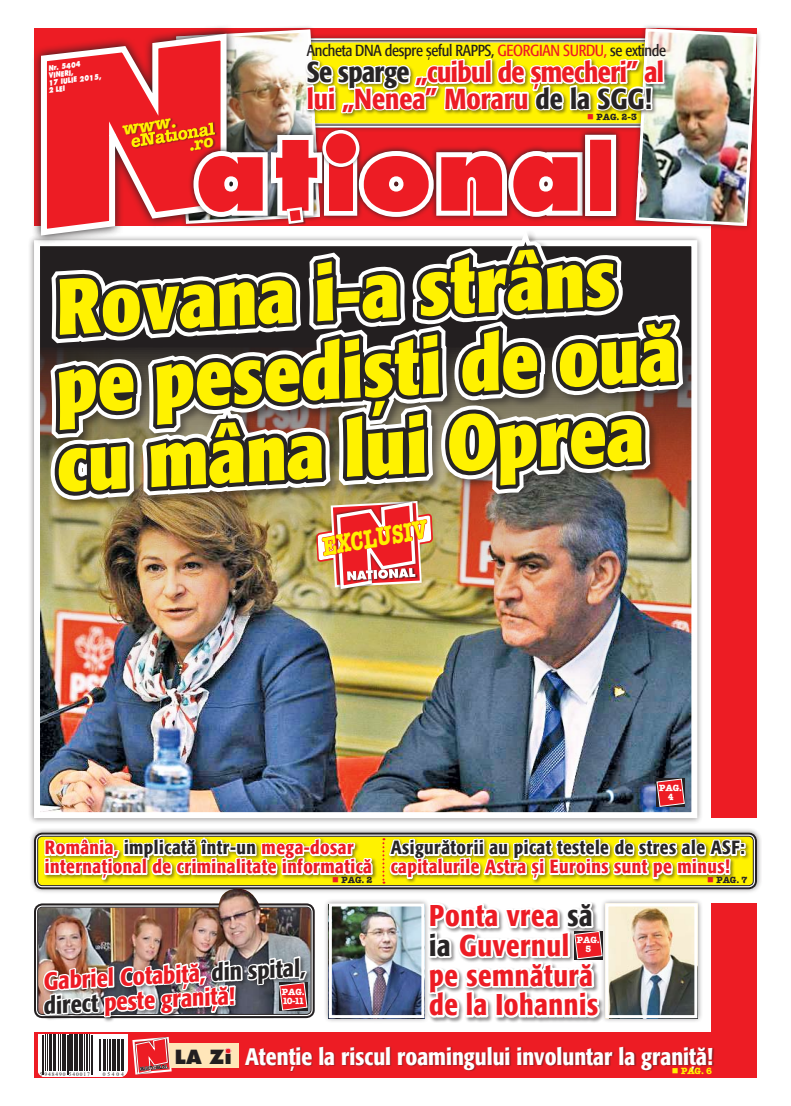
<style>
.page{position:relative;width:791px;height:1106px;background:#fff}
.page>*{position:absolute;margin:0;border:0;box-sizing:border-box;transform-origin:0 0}
.t1{font:100.7px "Futura Extra Bold Rom";color:#ed1c24}
.t2{font:700 condensed 78.4px/78.4px "R Formata";color:#fff200}
.t3{font:500 condensed 29.9px/29.8px "R Formata";letter-spacing:.02em;color:#ed1c24}
.t4{font:500 condensed 28.7px/26.3px "R Formata";letter-spacing:-.02em;color:#ed1c24}
.t5{font:26px "American Type Writer Bold Rom";color:#fff200;scale:.73 1}
.t6{font:500 condensed 24.4px/24.4px "R Formata";color:#ed1c24}
.t7{font:500 condensed 23.8px "R Formata";color:#fff}
.t8{font:19.1px "Futura Extra Bold Rom";color:#231f20}
.t9{font:500 condensed 19px/19px "R Formata";letter-spacing:.025em;color:#ed1c24}
.t10{font:500 condensed 19px "R Formata";letter-spacing:.025em;color:#272425}
.t11{font:17.6px "American Type Writer Bold Rom";color:#fff200}
.t12{font:15.9px "R Formata Condensed";letter-spacing:-.02em;color:#231f20}
.t13{font:9px "American Type Writer Bold Rom";color:#272425}
.t14{font:9px/9px "American Type Writer Bold Rom";color:#fff;text-align:center}
.t15{font:9px "American Type Writer Bold Rom";color:#fff200}
.t16{font:7.3px/7.3px "Futura Extra Bold Rom";color:#fff;scale:.8 1}
.t17{font:5.5px "Times New Roman";letter-spacing:.18em;color:#231f20}
.s1{color:#ed1c24}
.s2{color:#272425}
.s3{font-size:70.7px}
</style>
<div class="page">
<div style="left:28px;top:827px;width:763px;height:102px;background:#231f20;opacity:.5"></div>
<div style="left:388px;top:837px;width:399px;height:62px;background:#231f20;opacity:.5"></div>
<div style="left:630px;top:23px;width:136px;height:213px;background:#231f20;opacity:.5"></div>
<svg style="left:31px;top:28px;width:6px;height:222px"></svg>
<div style="left:187px;top:128px;width:604px;height:183px;background:#fff"></div>
<img style="left:37px;top:23px;width:721px;height:1055px">
<p class="t16" style="left:45px;top:65px;width:69px;text-indent:3px;rotate:-7deg">Nr. 5404<br>vin eri,<br>17 iulie 2015,<br>2 LEI</p>
<p class="t11" style="left:121px;top:119px;width:56px;rotate:-9deg">www.</p>
<p class="t12" style="left:307px;top:42px;width:361px">Ancheta DNA despre șeful RAPPS, <span class="s1">Georg ian Surd u,</span> se extinde</p>
<h3 class="t4" style="left:307px;top:60px;width:359px"><span class="s2">Se sparge</span> „cuibul de șmecheri” al lui „Nenea” Moraru <span class="s2">de la SGG!</span></h3>
<h1 class="t1" style="left:195px;top:111px;width:389px">at<span class="s3">I</span>ona</h1>
<p class="t13" style="left:587px;top:111px;width:51px"><span class="s1">■</span> PAG. 2-3</p>
<h2 class="t2" style="left:45px;top:270px;width:627px;rotate:-3deg">Rovana i-a strâns pe pesediști de ouă cu mâna lui Oprea</h2>
<h3 class="t5" style="left:319px;top:531px;width:147px;rotate:-10deg">EXCLUSIV</h3>
<p class="t14" style="left:659px;top:783px;width:24px">PAG.<br>4</p>
<p class="t9" style="left:45px;top:838px;width:329px">România, <span class="s2">implicată într-un</span> mega-dosar internaţional de criminalitate informatică</p>
<p class="t13" style="left:332px;top:873px;width:42px"><span class="s1">■</span> PAG. 2</p>
<p class="t13" style="left:707px;top:873px;width:42px"><span class="s1">■</span> PAG. 7</p>
<p class="t10" style="left:391px;top:837px;width:356px">Asigurătorii au picat testele de stres ale ASF:</p>
<p class="t9" style="left:391px;top:857px;width:341px">capitalurile Astra și Euroins sunt pe minus!</p>
<p class="t6" style="left:41px;top:969px;width:265px;rotate:-3deg">Gabriel Cotabiță, <span class="s2">din spital, direct</span> peste graniță!</p>
<p class="t14" style="left:282px;top:987px;width:24px;text-align:left">PAG.<br>10-11</p>
<h3 class="t3" style="left:429px;top:901px;width:170px">Ponta vrea <span class="s2">să ia</span> Guvernul pe semnătură de la Iohannis</h3>
<p class="t14" style="left:577px;top:935px;width:24px">PAG.<br>5</p>
<p class="t17" style="left:40px;top:1070px;width:52px">5 948490 540017</p>
<p class="t17" style="left:103px;top:1070px;width:22px">05248034</p>
<p class="t8" style="left:175px;top:1045px;width:58px">lA Zi</p>
<p class="t7" style="left:245px;top:1043px;width:469px">Atenție la riscul roamingului involuntar la graniță!</p>
<p class="t15" style="left:672px;top:1065px;width:42px">■ PAG. 6</p>
</div>
